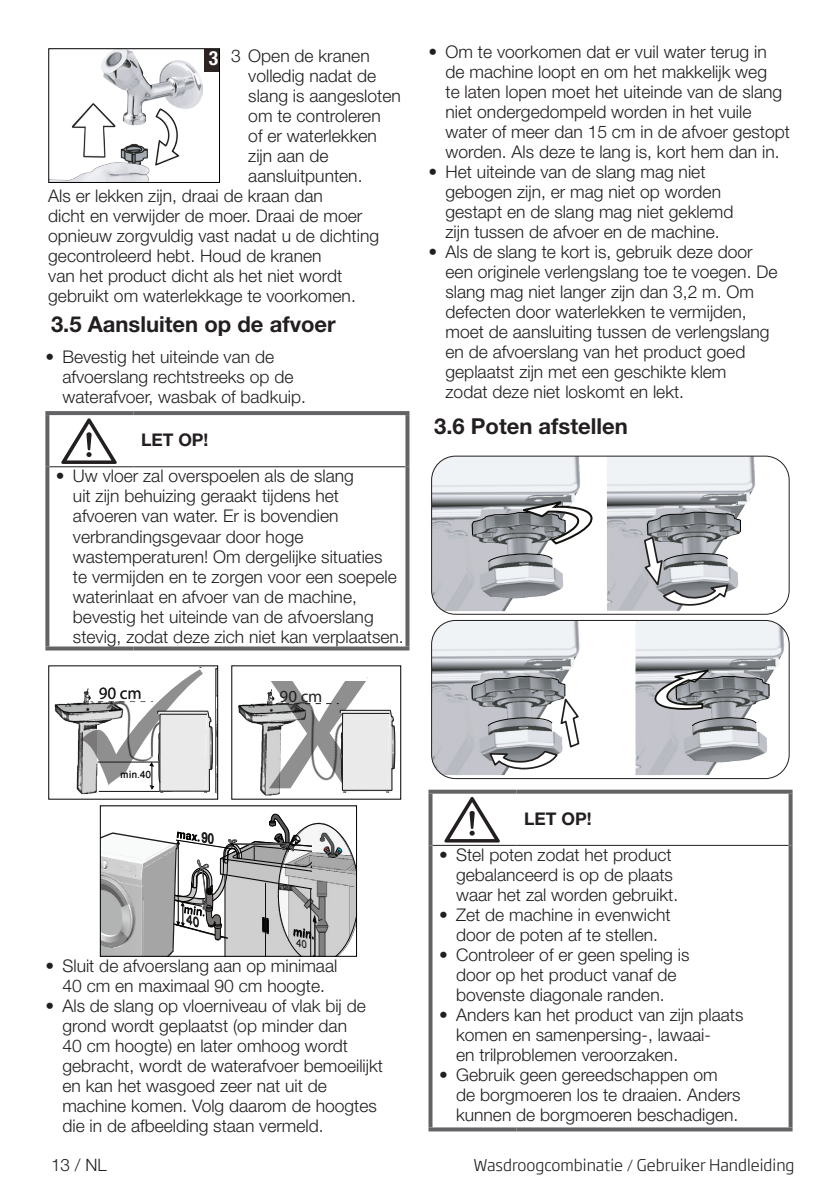
<style>
.page{position:relative;width:840px;height:1191px;background:#fff}
.page>*{position:absolute;margin:0;border:0;box-sizing:border-box;transform-origin:0 0}
.t1{font:57px "ZIWARNUN";color:#231f20;scale:1.05 1}
.Konu_Baslik_ic{font:700 22px "Helvetica Neue LT Pro";color:#231f20}
.t2{font:21.6px "Myriad Pro";color:#211f1f;scale:.91 1}
.t3{font:700 condensed 19.6px "Helvetica Neue LT Pro";color:#fff}
.Girintili_Yazi{font:300 17.4px/20px "Helvetica Neue LT Pro";color:#231f20}
.Normal_Yazi{font:300 17.4px/20px "Helvetica Neue LT Pro";color:#231f20}
.TEHLİKE{font:700 17.4px "Helvetica Neue LT Pro";color:#231f20}
.t4{font:300 17.2px "Helvetica Neue LT Pro";color:#231f20}
.t5{font:17px "Myriad Pro";color:#211f1f}
.t6{font:300 16px "Soho Gothic Pro";color:#231f20}
.t7{font:500 14px "Win Soft Pro";color:#050504}
.s1{font-family:"Helvetica Neue LT Pro";font-size:15.6px}
</style>
<div class="page">
<svg style="left:50px;top:50px;width:168px;height:131px"></svg>
<div style="left:48px;top:48px;width:172px;height:135px;border:1px solid #000"></div>
<svg style="left:405px;top:467px;width:4px;height:179px"></svg>
<hr style="left:49px;top:466px;width:84px;height:1px;background:#231f20">
<hr style="left:133px;top:466px;width:272px;height:1px;background:#231f20">
<svg style="left:45px;top:411px;width:88px;height:4px"></svg>
<svg style="left:45px;top:415px;width:4px;height:52px"></svg>
<svg style="left:133px;top:411px;width:276px;height:4px"></svg>
<svg style="left:405px;top:415px;width:4px;height:52px"></svg>
<svg style="left:45px;top:467px;width:4px;height:179px"></svg>
<svg style="left:45px;top:646px;width:88px;height:4px"></svg>
<svg style="left:133px;top:646px;width:276px;height:4px"></svg>
<img style="left:54px;top:703px;width:43px;height:92px">
<svg style="left:71px;top:668px;width:145px;height:124px"></svg>
<img style="left:238px;top:677px;width:130px;height:119px">
<div style="left:306px;top:671px;width:61px;height:122px;background:#fff"></div>
<div style="left:271px;top:676px;width:45px;height:17px;background:#fff"></div>
<img style="left:623px;top:456px;width:165px;height:155px">
<img style="left:431px;top:456px;width:192px;height:155px">
<svg style="left:488px;top:553px;width:64px;height:9px"></svg>
<svg style="left:471px;top:500px;width:122px;height:45px"></svg>
<svg style="left:642px;top:508px;width:98px;height:99px"></svg>
<div style="left:431px;top:456px;width:358px;height:158px;border:1px solid #231f20;border-radius:24px"></div>
<img style="left:431px;top:620px;width:149px;height:155px">
<img style="left:635px;top:620px;width:153px;height:155px">
<svg style="left:654px;top:668px;width:114px;height:42px;background:#909396"></svg>
<svg style="left:691px;top:717px;width:65px;height:9px"></svg>
<svg style="left:471px;top:672px;width:109px;height:98px"></svg>
<div style="left:431px;top:620px;width:358px;height:159px;border:1px solid #231f20;border-radius:24px"></div>
<svg style="left:788px;top:845px;width:4px;height:282px"></svg>
<hr style="left:432px;top:845px;width:84px;height:1px;background:#231f20">
<hr style="left:516px;top:845px;width:272px;height:1px;background:#231f20">
<svg style="left:428px;top:789px;width:88px;height:4px"></svg>
<svg style="left:428px;top:793px;width:4px;height:52px"></svg>
<svg style="left:516px;top:789px;width:276px;height:4px"></svg>
<svg style="left:788px;top:793px;width:4px;height:52px"></svg>
<svg style="left:428px;top:845px;width:4px;height:282px"></svg>
<svg style="left:428px;top:1127px;width:88px;height:4px"></svg>
<svg style="left:516px;top:1127px;width:276px;height:4px"></svg>
<svg style="left:269px;top:681px;width:126px;height:115px"></svg>
<svg style="left:100px;top:806px;width:256px;height:150px"></svg>
<p class="t3" style="left:208px;top:46px;width:11px">3</p>
<p class="Girintili_Yazi" style="left:248px;top:45px;width:154px;text-indent:-17px">3 Open de kranen volledig nadat de slang is aangesloten om te controleren<br>of er waterlekken zijn aan de aansluitpunten.</p>
<p class="Normal_Yazi" style="left:48px;top:185px;width:332px">Als er lekken zijn, draai de kraan dan<br>dicht en verwijder de moer. Draai de moer opnieuw zorgvuldig vast nadat u de dichting gecontroleerd hebt. Houd de kranen<br>van het product dicht als het niet wordt gebruikt om waterlekkage te voorkomen.</p>
<p class="Konu_Baslik_ic" style="left:51px;top:310px;width:286px">3.5 Aansluiten op de afvoer</p>
<p class="Girintili_Yazi" style="left:62px;top:346px;width:245px;text-indent:-17px">• Bevestig het uiteinde van de afvoerslang rechtstreeks op de waterafvoer, wasbak of badkuip.</p>
<p class="t1" style="left:61px;top:411px;width:57px">A</p>
<p class="TEHLİKE" style="left:141px;top:429px;width:69px">LET OP!</p>
<p class="Girintili_Yazi" style="left:73px;top:466px;width:332px;text-indent:-17px">• Uw vloer zal overspoelen als de slang<br>uit zijn behuizing geraakt tijdens het afvoeren van water. Er is bovendien verbrandingsgevaar door hoge wastemperaturen! Om dergelijke situaties<br>te vermijden en te zorgen voor een soepele waterinlaat en afvoer van de machine, bevestig het uiteinde van de afvoerslang stevig, zodat deze zich niet kan verplaatsen.</p>
<p class="t5" style="left:99px;top:682px;width:44px">90 cm</p>
<p class="t5" style="left:89px;top:689px;width:44px">90 cm</p>
<p class="t5" style="left:279px;top:685px;width:44px">90 cm</p>
<p class="Girintili_Yazi" style="left:445px;top:42px;width:346px;text-indent:-17px">• Om te voorkomen dat er vuil water terug in de machine loopt en om het makkelijk weg<br>te laten lopen moet het uiteinde van de slang niet ondergedompeld worden in het vuile water of meer dan 15 cm in de afvoer gestopt worden. Als deze te lang is, kort hem dan in.</p>
<p class="Girintili_Yazi" style="left:445px;top:162px;width:289px;text-indent:-17px">• Het uiteinde van de slang mag niet gebogen zijn, er mag niet op worden gestapt en de slang mag niet geklemd zijn tussen de afvoer en de machine.</p>
<p class="Girintili_Yazi" style="left:445px;top:242px;width:333px;text-indent:-17px">• Als de slang te kort is, gebruik deze door een originele verlengslang toe te voegen. De slang mag niet langer zijn dan 3,2 m. Om defecten door waterlekken te vermijden, moet de aansluiting tussen de verlengslang en de afvoerslang van het product goed geplaatst zijn met een geschikte klem<br>zodat deze niet loskomt en lekt.</p>
<p class="Konu_Baslik_ic" style="left:434px;top:412px;width:195px">3.6 Poten afstellen</p>
<p class="t7" style="left:120px;top:764px;width:33px">min.40</p>
<p class="Girintili_Yazi" style="left:45px;top:955px;width:293px;text-align:center">• Sluit de afvoerslang aan op minimaal<br>40 cm en maximaal 90 cm hoogte.</p>
<p class="Girintili_Yazi" style="left:62px;top:995px;width:322px;text-indent:-17px">• Als de slang op vloerniveau of vlak bij de grond wordt geplaatst (op minder dan<br>40 cm hoogte) en later omhoog wordt gebracht, wordt de waterafvoer bemoeilijkt en kan het wasgoed zeer nat uit de machine komen. Volg daarom de hoogtes die in de afbeelding staan vermeld.</p>
<p class="t1" style="left:444px;top:789px;width:57px">A</p>
<p class="TEHLİKE" style="left:524px;top:808px;width:69px">LET OP!</p>
<p class="Girintili_Yazi" style="left:456px;top:844px;width:223px;text-indent:-17px">• Stel poten zodat het product gebalanceerd is op de plaats waar het zal worden gebruikt.</p>
<p class="Girintili_Yazi" style="left:439px;top:904px;width:233px;text-align:center">• Zet de machine in evenwicht door de poten af te stellen.</p>
<p class="Girintili_Yazi" style="left:439px;top:944px;width:252px;text-align:center">• Controleer of er geen speling is door op het product vanaf de bovenste diagonale randen.</p>
<p class="Girintili_Yazi" style="left:456px;top:1004px;width:289px;text-indent:-17px">• Anders kan het product van zijn plaats komen en samenpersing-, lawaai-<br>en trilproblemen veroorzaken.</p>
<p class="Girintili_Yazi" style="left:456px;top:1064px;width:286px;text-indent:-17px">• Gebruik geen gereedschappen om de borgmoeren los te draaien. Anders kunnen de borgmoeren beschadigen.</p>
<p class="t2" style="left:423px;top:826px;width:56px">90 cm</p>
<p class="t4" style="left:51px;top:1154px;width:57px">13 / NL</p>
<p class="t6" style="left:473px;top:1153px;width:322px">Wasdroogcombinatie <span class="s1">/</span> Gebruiker Handleiding</p>
</div>
